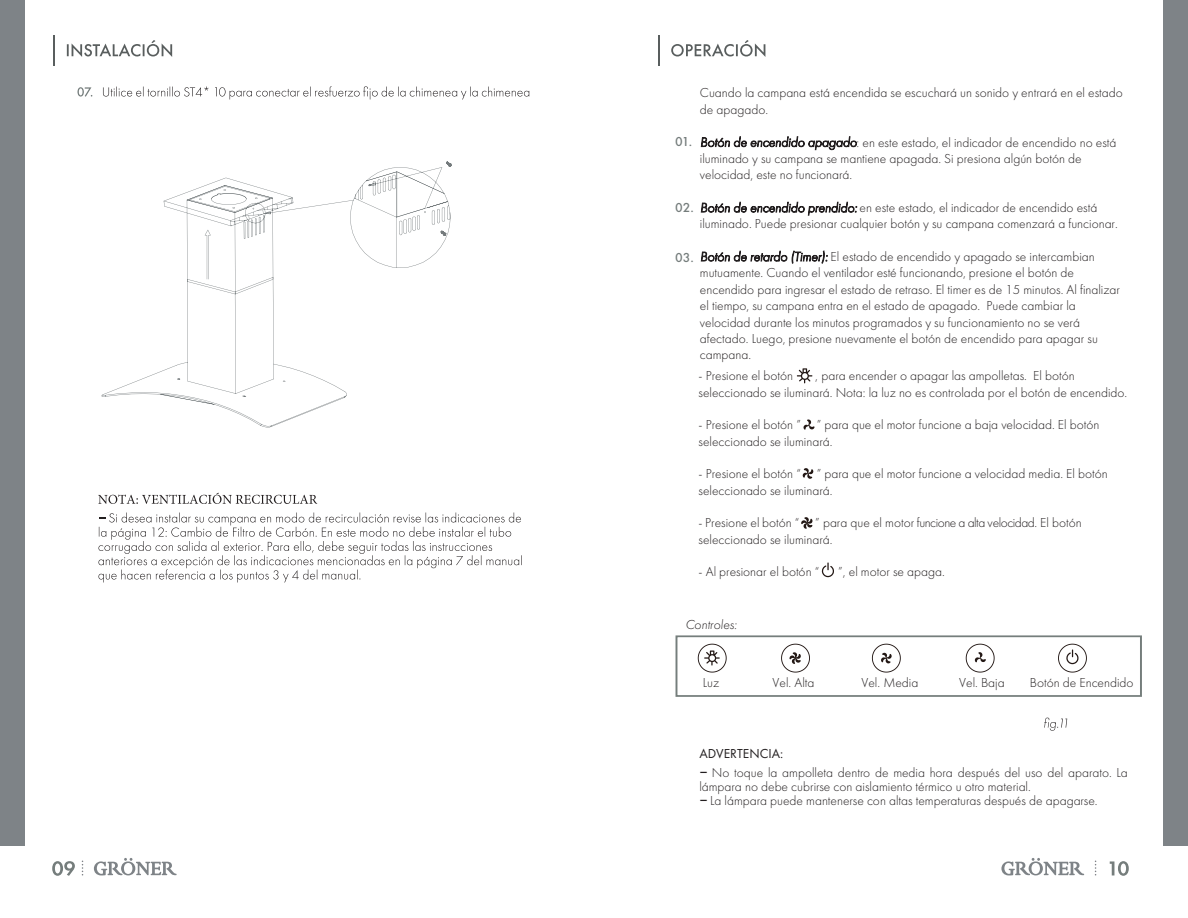
<style>
.page{position:relative;width:1188px;height:918px;background:#fff}
.page>*{position:absolute;margin:0;border:0;box-sizing:border-box;transform-origin:0 0}
.t1{font:300 13.5px/16.4px "Futura PT";color:#231f20}
.t2{font:italic 300 13.5px "Futura PT";color:#231f20}
.t3{font:500 13.5px "Futura PT";color:#757d7c}
.s1{font-style:italic}
.s2{font-weight:400}
.s3{font-weight:500}
</style>
<div class="page">
<div style="left:0;top:0;width:25px;height:845px;background:#7e8387"></div>
<svg style="left:52px;top:861px;width:23px;height:15px"></svg>
<svg style="left:94px;top:858px;width:83px;height:18px"></svg>
<svg style="left:1110px;top:861px;width:19px;height:15px"></svg>
<svg style="left:1001px;top:858px;width:84px;height:18px"></svg>
<div style="left:1163px;top:0;width:25px;height:845px;background:#7e8387"></div>
<svg style="left:67px;top:40px;width:105px;height:17px"></svg>
<hr style="left:53px;top:35px;width:2px;height:30px;background:#595e5e">
<svg style="left:103px;top:86px;width:426px;height:14px"></svg>
<svg style="left:77px;top:87px;width:15px;height:10px"></svg>
<svg style="left:102px;top:162px;width:350px;height:265px"></svg>
<svg style="left:671px;top:40px;width:94px;height:17px"></svg>
<svg style="left:1044px;top:718px;width:23px;height:13px"></svg>
<hr style="left:658px;top:35px;width:2px;height:30px;background:#595e5e">
<svg style="left:98px;top:493px;width:219px;height:11px"></svg>
<svg style="left:98px;top:513px;width:424px;height:69px"></svg>
<div style="left:676px;top:635px;width:466px;height:62px;border:2px solid #757e7c"></div>
<svg style="left:966px;top:644px;width:29px;height:29px"></svg>
<svg style="left:781px;top:644px;width:29px;height:29px"></svg>
<svg style="left:698px;top:644px;width:29px;height:29px"></svg>
<svg style="left:1058px;top:644px;width:29px;height:29px"></svg>
<svg style="left:872px;top:644px;width:29px;height:29px"></svg>
<svg style="left:804px;top:419px;width:11px;height:11px"></svg>
<svg style="left:803px;top:468px;width:10px;height:11px"></svg>
<svg style="left:801px;top:517px;width:11px;height:12px"></svg>
<svg style="left:797px;top:368px;width:15px;height:15px"></svg>
<svg style="left:821px;top:562px;width:13px;height:15px"></svg>
<p class="t1" style="left:700px;top:85px;width:424px">Cuando la campana está encendida se escuchará un sonido y entrará en el estado de apagado.</p>
<p class="t1" style="left:700px;top:134px;width:418px"><span class="s1">Botón de encendido apagado</span>: en este estado, el indicador de encendido no está iluminado y su campana se mantiene apagada. Si presiona algún botón de velocidad, este no funcionará.</p>
<p class="t1" style="left:700px;top:200px;width:419px"><span class="s1">Botón de encendido prendido:</span> en este estado, el indicador de encendido está iluminado. Puede presionar cualquier botón y su campana comenzará a funcionar.</p>
<p class="t1" style="left:700px;top:248px;width:422px"><span class="s1">Botón de retardo (Timer):</span> El estado de encendido y apagado se intercambian mutuamente. Cuando el ventilador esté funcionando, presione el botón de encendido para ingresar el estado de retraso. El timer es de 15 minutos. Al finalizar el tiempo, su campana entra en el estado de apagado. Puede cambiar la velocidad durante los minutos programados y su funcionamiento no se verá afectado. Luego, presione nuevamente el botón de encendido para apagar su campana.</p>
<p class="t3" style="left:675px;top:134px;width:18px">01.</p>
<p class="t3" style="left:675px;top:200px;width:20px">02.</p>
<p class="t3" style="left:675px;top:249px;width:20px">03.</p>
<p class="t1" style="left:699px;top:368px;width:430px;text-indent:117px">, para encender o apagar las ampolletas. El botón seleccionado se iluminará. Nota: la luz no es controlada por el botón de encendido.</p>
<p class="t1" style="left:699px;top:417px;width:402px">- Presione el botón ” ” para que el motor funcione a baja velocidad. El botón seleccionado se iluminará.</p>
<p class="t1" style="left:699px;top:466px;width:411px">- Presione el botón “ ” para que el motor funcione a velocidad media. El botón seleccionado se iluminará.</p>
<p class="t1" style="left:699px;top:515px;width:385px">- Presione el botón “ ” para que el motor funcione a alta velocidad. El botón seleccionado se iluminará.</p>
<p class="t1" style="left:699px;top:564px;width:122px">- Al presionar el botón “</p>
<p class="t1" style="left:838px;top:564px;width:108px">”, el motor se apaga.</p>
<p class="t1" style="left:699px;top:368px;width:96px">- Presione el botón</p>
<p class="t2" style="left:685px;top:617px;width:53px">Controles:</p>
<p class="t1" style="left:703px;top:674px;width:18px">Luz</p>
<p class="t1" style="left:773px;top:674px;width:43px">Vel. Alta</p>
<p class="t1" style="left:862px;top:674px;width:58px">Vel. Media</p>
<p class="t1" style="left:959px;top:674px;width:47px">Vel. Baja</p>
<p class="t1" style="left:1030px;top:674px;width:105px">Botón de Encendido</p>
<p class="t1" style="left:699px;top:744px;width:430px;line-height:18.8px"><span class="s2">ADVERTENCIA:<br></span><span class="s3">‒</span> No toque la ampolleta dentro de media hora después del uso del aparato. La</p>
<p class="t1" style="left:699px;top:780px;width:400px;line-height:14.2px">lámpara no debe cubrirse con aislamiento térmico u otro material.<br><span class="s3">‒</span> La lámpara puede mantenerse con altas temperaturas después de apagarse.</p>
</div>
